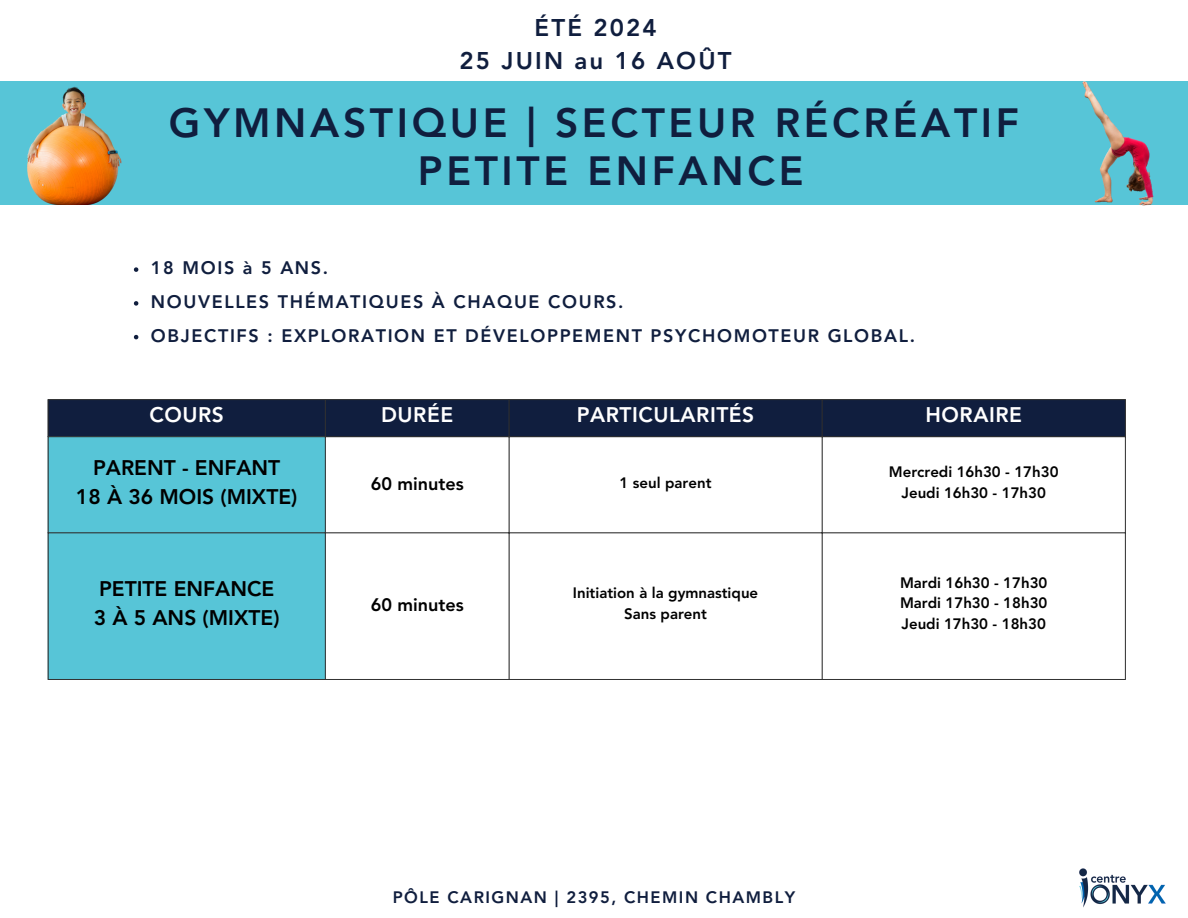
<style>
.page{position:relative;width:1188px;height:918px;background:#fff}
.page>*{position:absolute;margin:0;border:0;box-sizing:border-box;transform-origin:0 0}
.t1{font:800 40.5px "Avenir LT Std";letter-spacing:.09em;color:#101e3e}
.t2{font:800 24px/32.7px "Avenir LT Std";letter-spacing:.09em;color:#101e3e;text-align:center}
.t3{font:800 21px "Avenir LT Std";color:#000}
.t4{font:800 21px "Avenir LT Std";letter-spacing:.025em;color:#fff}
.t5{font:800 18px "Avenir LT Std";letter-spacing:.09em;color:#101e3e}
.t6{font:800 18px "Avenir LT Std";color:#000}
.t7{font:800 16.5px "Avenir LT Std";letter-spacing:.09em;color:#101e3e}
.t8{font:800 15px/20.2px "Avenir LT Std";color:#000;text-align:center}
</style>
<div class="page">
<div style="left:49px;top:400px;width:1076px;height:36px;background:#101e3e"></div>
<div style="left:49px;top:437px;width:276px;height:242px;background:#57c5d7"></div>
<hr style="left:48px;top:400px;width:1px;height:279px;background:#333">
<hr style="left:325px;top:400px;width:1px;height:279px;background:#333">
<hr style="left:509px;top:400px;width:1px;height:279px;background:#333">
<hr style="left:822px;top:400px;width:1px;height:279px;background:#333">
<hr style="left:1125px;top:400px;width:1px;height:279px;background:#333">
<hr style="left:48px;top:399px;width:1078px;height:1px;background:#333">
<hr style="left:48px;top:436px;width:1078px;height:1px;background:#333">
<hr style="left:48px;top:533px;width:1078px;height:1px;background:#333">
<hr style="left:48px;top:679px;width:1078px;height:1px;background:#333">
<div style="left:0;top:82px;width:1188px;height:123px;background:#57c5d7"></div>
<img style="left:1079px;top:868px;width:87px;height:40px">
<img style="left:1070px;top:81px;width:88px;height:125px">
<img style="left:0;top:81px;width:166px;height:124px">
<svg style="left:134px;top:267px;width:4px;height:5px"></svg>
<svg style="left:134px;top:301px;width:4px;height:5px"></svg>
<svg style="left:134px;top:335px;width:4px;height:4px"></svg>
<h2 class="t2" style="left:460px;top:14px;width:274px">ÉTÉ 2024<br>25 JUIN au 16 AOÛT</h2>
<p class="t1" style="left:169px;top:106px;width:852px">GYMNASTIQUE | SECTEUR RÉCRÉATIF</p>
<p class="t1" style="left:418px;top:154px;width:387px">PETITE ENFANCE</p>
<p class="t5" style="left:151px;top:261px;width:179px">18 MOIS à 5 ANS.</p>
<p class="t5" style="left:151px;top:294px;width:474px">NOUVELLES THÉMATIQUES À CHAQUE COURS.</p>
<p class="t5" style="left:151px;top:328px;width:766px">OBJECTIFS : EXPLORATION ET DÉVELOPPEMENT PSYCHOMOTEUR GLOBAL.</p>
<p class="t4" style="left:150px;top:406px;width:76px">COURS</p>
<p class="t4" style="left:381px;top:406px;width:74px">DURÉE</p>
<h1 class="t4" style="left:577px;top:406px;width:179px">PARTICULARITÉS</h1>
<h1 class="t4" style="left:926px;top:406px;width:98px">HORAIRE</h1>
<p class="t3" style="left:93px;top:459px;width:189px">PARENT - ENFANT</p>
<p class="t3" style="left:76px;top:489px;width:223px">18 À 36 MOIS (MIXTE)</p>
<p class="t8" style="left:889px;top:463px;width:171px">Mercredi 16h30 - 17h30</p>
<p class="t8" style="left:902px;top:484px;width:146px">Jeudi 16h30 - 17h30</p>
<p class="t6" style="left:371px;top:476px;width:94px">60 minutes</p>
<p class="t8" style="left:620px;top:474px;width:93px">1 seul parent</p>
<p class="t3" style="left:99px;top:580px;width:177px">PETITE ENFANCE</p>
<p class="t3" style="left:94px;top:609px;width:187px">3 À 5 ANS (MIXTE)</p>
<p class="t6" style="left:371px;top:597px;width:94px">60 minutes</p>
<p class="t8" style="left:573px;top:584px;width:187px">Initiation à la gymnastique<br>Sans parent</p>
<h3 class="t7" style="left:393px;top:891px;width:404px">PÔLE CARIGNAN | 2395, CHEMIN CHAMBLY</h3>
<p class="t8" style="left:900px;top:574px;width:149px">Mardi 16h30 - 17h30</p>
<p class="t8" style="left:900px;top:594px;width:149px">Mardi 17h30 - 18h30</p>
<p class="t8" style="left:902px;top:615px;width:146px">Jeudi 17h30 - 18h30</p>
</div>
